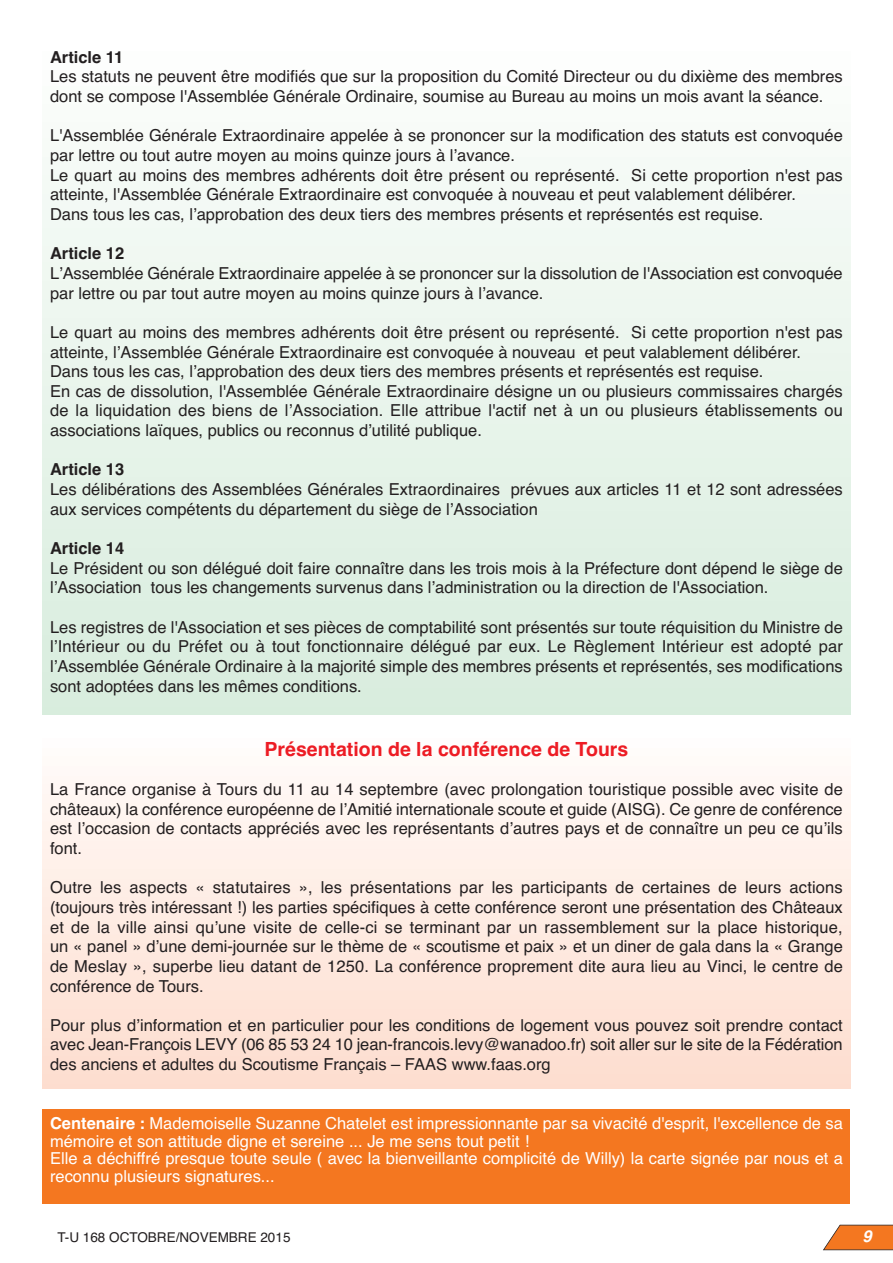
<style>
.page{position:relative;width:893px;height:1263px;background:#fff}
.page>*{position:absolute;margin:0;border:0;box-sizing:border-box;transform-origin:0 0}
.t1{font:700 19.5px "Helvetica";color:#ed1c24}
.t2{font:16.5px/19.6px "Helvetica";color:#231f20}
.t3{font:16.5px/17.9px "Helvetica";color:#fff}
.t4{font:700 16.5px "Helvetica";color:#231f20}
.t5{font:italic 700 16.5px "Helvetica";color:#fff}
.t6{font:13.5px "Helvetica";color:#231f20}
.s1{font-weight:700}
</style>
<div class="page">
<svg style="left:823px;top:1225px;width:70px;height:25px"></svg>
<div style="left:43px;top:1108px;width:807px;height:95px;background:#f47720"></div>
<p class="t4" style="left:50px;top:51px;width:75px">Article 11</p>
<p class="t2" style="left:50px;top:68px;width:794px">Les statuts ne peuvent être modifiés que sur la proposition du Comité Directeur ou du dixième des membres dont se compose l'Assemblée Générale Ordinaire, soumise au Bureau au moins un mois avant la séance.</p>
<p class="t2" style="left:50px;top:127px;width:794px">L'Assemblée Générale Extraordinaire appelée à se prononcer sur la modification des statuts est convoquée par lettre ou tout autre moyen au moins quinze jours à lʼavance.<br>Le quart au moins des membres adhérents doit être présent ou représenté. Si cette proportion n'est pas atteinte, l'Assemblée Générale Extraordinaire est convoquée à nouveau et peut valablement délibérer.<br>Dans tous les cas, lʼapprobation des deux tiers des membres présents et représentés est requise.</p>
<p class="t4" style="left:50px;top:247px;width:76px">Article 12</p>
<p class="t2" style="left:50px;top:265px;width:794px">LʼAssemblée Générale Extraordinaire appelée à se prononcer sur la dissolution de l'Association est convoquée par lettre ou par tout autre moyen au moins quinze jours à lʼavance.</p>
<p class="t2" style="left:50px;top:324px;width:794px">Le quart au moins des membres adhérents doit être présent ou représenté. Si cette proportion n'est pas atteinte, lʼAssemblée Générale Extraordinaire est convoquée à nouveau et peut valablement délibérer.<br>Dans tous les cas, lʼapprobation des deux tiers des membres présents et représentés est requise.<br>En cas de dissolution, l'Assemblée Générale Extraordinaire désigne un ou plusieurs commissaires chargés de la liquidation des biens de lʼAssociation. Elle attribue l'actif net à un ou plusieurs établissements ou associations laïques, publics ou reconnus dʼutilité publique.</p>
<p class="t4" style="left:50px;top:464px;width:76px">Article 13</p>
<p class="t2" style="left:50px;top:481px;width:794px">Les délibérations des Assemblées Générales Extraordinaires prévues aux articles 11 et 12 sont adressées aux services compétents du département du siège de lʼAssociation</p>
<p class="t4" style="left:50px;top:542px;width:76px">Article 14</p>
<p class="t2" style="left:50px;top:560px;width:794px">Le Président ou son délégué doit faire connaître dans les trois mois à la Préfecture dont dépend le siège de lʼAssociation tous les changements survenus dans lʼadministration ou la direction de l'Association.</p>
<p class="t2" style="left:50px;top:619px;width:794px;text-align:justify">Les registres de l'Association et ses pièces de comptabilité sont présentés sur toute réquisition du Ministre de lʼIntérieur ou du Préfet ou à tout fonctionnaire délégué par eux. Le Règlement Intérieur est adopté par lʼAssemblée Générale Ordinaire à la majorité simple des membres présents et représentés, ses modifications sont adoptées dans les mêmes conditions.</p>
<p class="t1" style="left:265px;top:742px;width:365px">Présentation de la conférence de Tours</p>
<p class="t2" style="left:50px;top:781px;width:794px;text-align:justify">La France organise à Tours du 11 au 14 septembre (avec prolongation touristique possible avec visite de châteaux) la conférence européenne de lʼAmitié internationale scoute et guide (AISG). Ce genre de conférence est lʼoccasion de contacts appréciés avec les représentants dʼautres pays et de connaître un peu ce quʼils font.</p>
<p class="t2" style="left:50px;top:879px;width:794px;text-align:justify">Outre les aspects « statutaires », les présentations par les participants de certaines de leurs actions (toujours très intéressant !) les parties spécifiques à cette conférence seront une présentation des Châteaux et de la ville ainsi quʼune visite de celle-ci se terminant par un rassemblement sur la place historique, un « panel » dʼune demi-journée sur le thème de « scoutisme et paix » et un diner de gala dans la « Grange de Meslay », superbe lieu datant de 1250. La conférence proprement dite aura lieu au Vinci, le centre de conférence de Tours.</p>
<p class="t2" style="left:50px;top:1017px;width:794px;text-align:justify">Pour plus dʼinformation et en particulier pour les conditions de logement vous pouvez soit prendre contact avec Jean-François LEVY (06 85 53 24 10 jean-francois.levy@wanadoo.fr) soit aller sur le site de la Fédération des anciens et adultes du Scoutisme Français – FAAS www.faas.org</p>
<p class="t3" style="left:50px;top:1115px;width:794px"><span class="s1">Centenaire :</span> Mademoiselle Suzanne Chatelet est impressionnante par sa vivacité d'esprit, l'excellence de sa mémoire et son attitude digne et sereine ... Je me sens tout petit !<br>Elle a déchiffré presque toute seule ( avec la bienveillante complicité de Willy) la carte signée par nous et a reconnu plusieurs signatures...</p>
<p class="t6" style="left:57px;top:1232px;width:235px">T-U 168 OCTOBRE/NOVEMBRE 2015</p>
<p class="t5" style="left:862px;top:1230px;width:14px">9</p>
</div>
